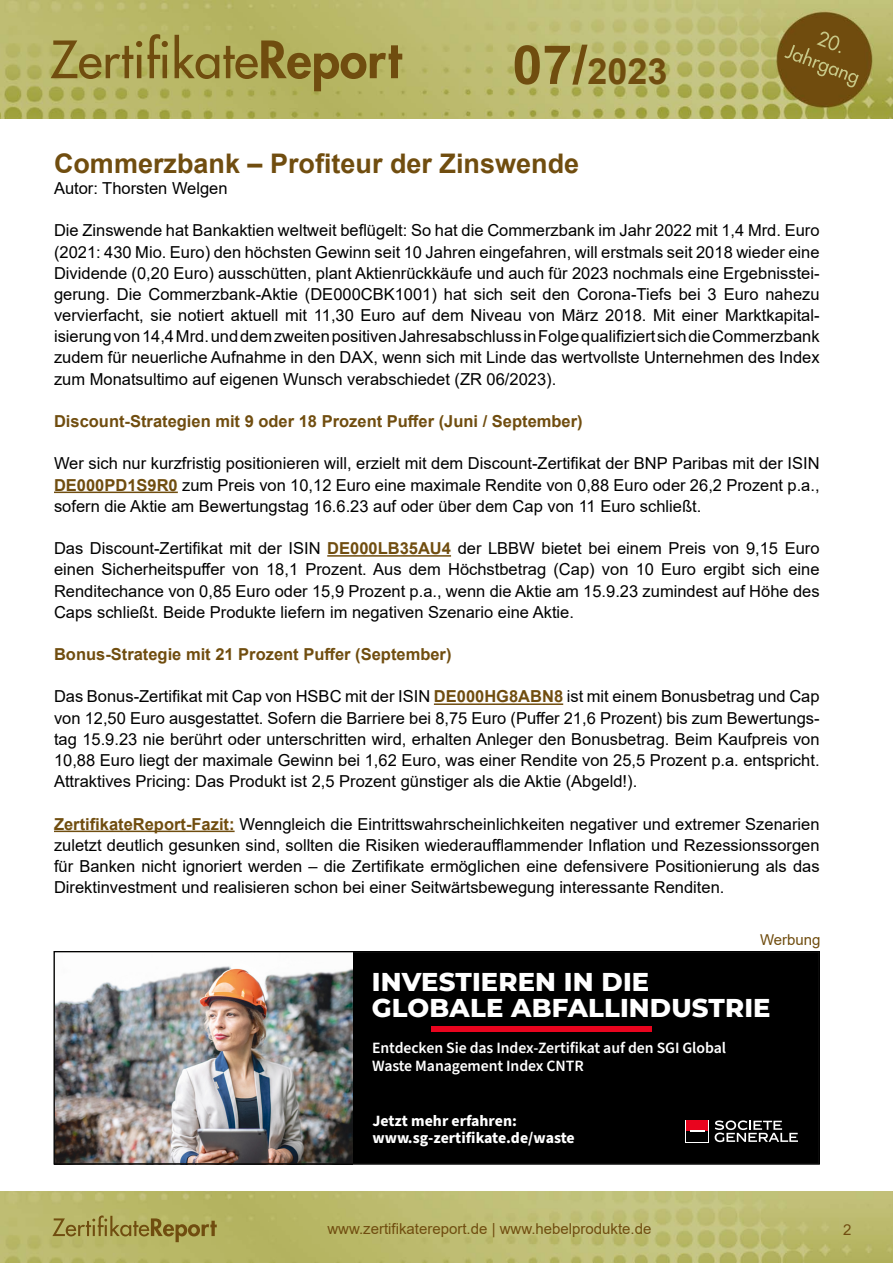
<style>
.page{position:relative;width:893px;height:1263px;background:#fff}
.page>*{position:absolute;margin:0;border:0;box-sizing:border-box;transform-origin:0 0}
.t1{font:700 36px "Arial";color:#704d0f}
.t2{font:700 27px "Arial";color:#704d0f}
.t3{font:100 25.8px/25.8px "Montserrat";letter-spacing:.005em;color:#fff}
.t4{font:16.5px/21.1px "Arial";color:#000;text-align:justify}
.t5{font:700 16.5px "Arial";color:#704d0f}
.t6{font:600 15.75px/18px "Source Sans Pro";letter-spacing:-.005em;color:#fff}
.t7{font:700 15.75px/16.5px "Source Sans Pro";color:#fff}
.t8{font:15px "Arial";color:#704d0f}
.s1{font-size:54px}
.s2{font-weight:700;color:#704d0f}
</style>
<div class="page">
<img style="left:0;top:1192px;width:893px;height:71px">
<img style="left:0;top:0;width:893px;height:119px">
<hr style="left:54px;top:492px;width:124px;height:1px;background:#704d0f">
<hr style="left:327px;top:555px;width:124px;height:2px;background:#704d0f">
<hr style="left:434px;top:703px;width:129px;height:2px;background:#704d0f">
<hr style="left:54px;top:831px;width:181px;height:1px;background:#704d0f">
<div style="left:352px;top:951px;width:467px;height:213px;background:#000"></div>
<img style="left:56px;top:966px;width:296px;height:196px">
<div style="left:686px;top:1120px;width:23px;height:23px;background:#fff"></div>
<svg style="left:715px;top:1120px;width:83px;height:22px"></svg>
<div style="left:686px;top:1120px;width:22px;height:11px;background:#e9041e"></div>
<div style="left:686px;top:1131px;width:22px;height:11px;background:#000"></div>
<svg style="left:690px;top:1130px;width:14px;height:2px"></svg>
<div style="left:431px;top:1027px;width:221px;height:5px;background:#e9041e"></div>
<div style="left:54px;top:951px;width:766px;height:213px;border:1px solid #000"></div>
<h1 class="t1" style="left:512px;top:46px;width:157px"><span class="s1">07/</span>2023</h1>
<h2 class="t2" style="left:54px;top:144px;width:527px">Commerzbank – Profiteur der Zinswende</h2>
<p class="t4" style="left:54px;top:177px;width:175px">Autor: Thorsten Welgen</p>
<p class="t4" style="left:54px;top:220px;width:767px">Die Zinswende hat Bankaktien weltweit beflügelt: So hat die Commerzbank im Jahr 2022 mit 1,4 Mrd. Euro (2021: 430 Mio. Euro) den höchsten Gewinn seit 10 Jahren eingefahren, will erstmals seit 2018 wieder eine Dividende (0,20 Euro) ausschütten, plant Aktienrückkäufe und auch für 2023 nochmals eine Ergebnisstei&shy;gerung. Die Commerzbank-Aktie (DE000CBK1001) hat sich seit den Corona-Tiefs bei 3 Euro nahezu vervierfacht, sie notiert aktuell mit 11,30 Euro auf dem Niveau von März 2018. Mit einer Marktkapital&shy;isierung von 14,4 Mrd. und dem zweiten positiven Jahresabschluss in Folge qualifiziert sich die Commerzbank zudem für neuerliche Aufnahme in den DAX, wenn sich mit Linde das wertvollste Unternehmen des Index zum Monatsultimo auf eigenen Wunsch verabschiedet (ZR 06/2023).</p>
<p class="t5" style="left:54px;top:410px;width:530px">Discount-Strategien mit 9 oder 18 Prozent Puffer (Juni / September)</p>
<p class="t4" style="left:54px;top:453px;width:767px">Wer sich nur kurzfristig positionieren will, erzielt mit dem Discount-Zertifikat der BNP Paribas mit der ISIN <span class="s2">DE000PD1S9R0</span> zum Preis von 10,12 Euro eine maximale Rendite von 0,88 Euro oder 26,2 Prozent p.a., sofern die Aktie am Bewertungstag 16.6.23 auf oder über dem Cap von 11 Euro schließt.</p>
<p class="t4" style="left:54px;top:538px;width:767px">Das Discount-Zertifikat mit der ISIN <span class="s2">DE000LB35AU4</span> der LBBW bietet bei einem Preis von 9,15 Euro einen Sicherheitspuffer von 18,1 Prozent. Aus dem Höchstbetrag (Cap) von 10 Euro ergibt sich eine Renditechance von 0,85 Euro oder 15,9 Prozent p.a., wenn die Aktie am 15.9.23 zumindest auf Höhe des Caps schließt. Beide Produkte liefern im negativen Szenario eine Aktie.</p>
<p class="t5" style="left:54px;top:643px;width:399px">Bonus-Strategie mit 21 Prozent Puffer (September)</p>
<p class="t4" style="left:54px;top:686px;width:767px">Das Bonus-Zertifikat mit Cap von HSBC mit der ISIN <span class="s2">DE000HG8ABN8</span> ist mit einem Bonusbetrag und Cap von 12,50 Euro ausgestattet. Sofern die Barriere bei 8,75 Euro (Puffer 21,6 Prozent) bis zum Bewertungs&shy;tag 15.9.23 nie berührt oder unterschritten wird, erhalten Anleger den Bonusbetrag. Beim Kaufpreis von 10,88 Euro liegt der maximale Gewinn bei 1,62 Euro, was einer Rendite von 25,5 Prozent p.a. entspricht.<br>Attraktives Pricing: Das Produkt ist 2,5 Prozent günstiger als die Aktie (Abgeld!).</p>
<p class="t4" style="left:54px;top:813px;width:767px"><span class="s2">ZertifikateReport-Fazit:</span> Wenngleich die Eintrittswahrscheinlichkeiten negativer und extremer Szenarien zuletzt deutlich gesunken sind, sollten die Risiken wiederaufflammender Inflation und Rezessionssorgen für Banken nicht ignoriert werden – die Zertifikate ermöglichen eine defensivere Positionierung als das Direktinvestment und realisieren schon bei einer Seitwärtsbewegung interessante Renditen.</p>
<p class="t8" style="left:760px;top:930px;width:62px">Werbung</p>
<h3 class="t3" style="left:372px;top:968px;width:400px">INVESTIEREN IN DIE<br>GLOBALE ABFALLINDUSTRIE</h3>
<p class="t6" style="left:372px;top:1039px;width:355px">Entdecken Sie das Index-Zertifikat auf den SGI Global<br>Waste Management Index CNTR</p>
<p class="t7" style="left:372px;top:1113px;width:204px">Jetzt mehr erfahren: www.sg-zertifikate.de/waste</p>
<p class="t8" style="left:327px;top:1218px;width:326px">www.zertifikatereport.de | www.hebelprodukte.de</p>
<p class="t8" style="left:843px;top:1219px;width:10px">2</p>
</div>
